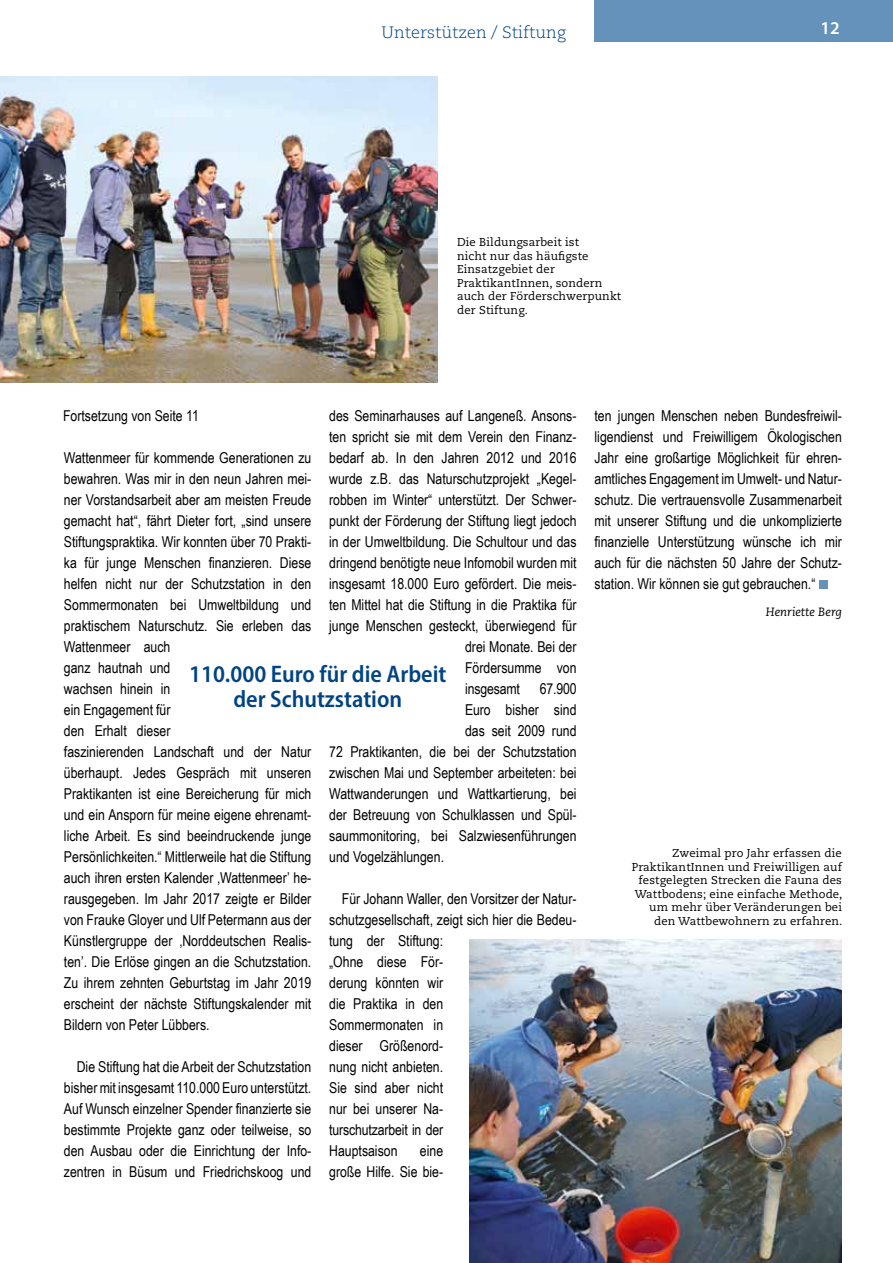
<style>
.page{position:relative;width:893px;height:1263px;background:#fff}
.page>*{position:absolute;margin:0;border:0;box-sizing:border-box;transform-origin:0 0}
.t1{font:600 semi-condensed 24px/25.2px "Myriad Pro";color:#004483;text-align:center}
.t2{font:600 18px "Myriad Pro";color:#fff}
.t3{font:300 16.5px "Caecilia";color:#004483}
.t4{font:15px/21px "Arial Narrow";color:#000}
.t5{font:italic 12px "Caecilia";color:#000}
.t6{font:11.4px/13.5px "Caecilia";letter-spacing:.01em;color:#000;text-align:right}
</style>
<div class="page">
<img style="left:0;top:77px;width:438px;height:305px">
<img style="left:470px;top:940px;width:372px;height:323px">
<div style="left:819px;top:581px;width:9px;height:8px;background:#6492ba"></div>
<div style="left:595px;top:0;width:298px;height:41px;background:#6492ba"></div>
<p class="t3" style="left:382px;top:23px;width:186px">Unterstützen / Stiftung</p>
<p class="t6" style="left:457px;top:236px;width:166px;text-align:left">Die Bildungsarbeit ist<br>nicht nur das häufigste<br>Einsatzgebiet der<br>PraktikantInnen, sondern auch der Förderschwerpunkt der Stiftung.</p>
<p class="t2" style="left:820px;top:16px;width:21px">12</p>
<p class="t4" style="left:329px;top:405px;width:249px">des Seminarhauses auf Langeneß. Ansons-</p>
<p class="t4" style="left:329px;top:426px;width:248px">ten spricht sie mit dem Verein den Finanz-</p>
<p class="t4" style="left:329px;top:447px;width:249px">bedarf ab. In den Jahren 2012 und 2016</p>
<p class="t4" style="left:329px;top:468px;width:248px">wurde z.B. das Naturschutzprojekt „Kegel-</p>
<p class="t4" style="left:329px;top:489px;width:249px">robben im Winter“ unterstützt. Der Schwer-</p>
<p class="t4" style="left:329px;top:510px;width:249px">punkt der Förderung der Stiftung liegt jedoch</p>
<p class="t4" style="left:329px;top:531px;width:249px">in der Umweltbildung. Die Schultour und das</p>
<p class="t4" style="left:329px;top:552px;width:249px">dringend benötigte neue Infomobil wurden mit</p>
<p class="t4" style="left:329px;top:573px;width:249px">insgesamt 18.000 Euro gefördert. Die meis-</p>
<p class="t4" style="left:329px;top:594px;width:249px">ten Mittel hat die Stiftung in die Praktika für</p>
<p class="t4" style="left:329px;top:615px;width:249px">junge Menschen gesteckt, überwiegend für</p>
<p class="t4" style="left:465px;top:636px;width:113px">drei Monate. Bei der</p>
<p class="t4" style="left:465px;top:657px;width:113px">Fördersumme von</p>
<p class="t4" style="left:465px;top:678px;width:56px">insgesamt</p>
<p class="t4" style="left:540px;top:678px;width:38px">67.900</p>
<p class="t4" style="left:465px;top:699px;width:113px">Euro bisher sind</p>
<p class="t4" style="left:465px;top:720px;width:113px">das seit 2009 rund</p>
<p class="t4" style="left:329px;top:741px;width:249px">72 Praktikanten, die bei der Schutzstation</p>
<p class="t4" style="left:329px;top:762px;width:249px">zwischen Mai und September arbeiteten: bei</p>
<p class="t4" style="left:329px;top:783px;width:249px">Wattwanderungen und Wattkartierung, bei</p>
<p class="t4" style="left:329px;top:804px;width:249px">der Betreuung von Schulklassen und Spül-</p>
<p class="t4" style="left:329px;top:825px;width:249px">saummonitoring, bei Salzwiesenführungen</p>
<p class="t4" style="left:329px;top:846px;width:116px">und Vogelzählungen.</p>
<p class="t4" style="left:329px;top:888px;width:249px;text-indent:13px">Für Johann Waller, den Vorsitzer der Natur&shy;schutzgesellschaft, zeigt sich hier die Bedeu&shy;tung der Stiftung:<br>„Ohne diese För-<br>derung könnten wir<br>die Praktika in den<br>Sommermonaten in<br>dieser Größenord-<br>nung nicht anbieten.<br>Sie sind aber nicht<br>nur bei unserer Na-<br>turschutzarbeit in der<br>Hauptsaison</p>
<p class="t4" style="left:63px;top:405px;width:137px">Fortsetzung von Seite 11</p>
<p class="t4" style="left:595px;top:405px;width:249px;text-align:justify">ten jungen Menschen neben Bundesfreiwil&shy;ligendienst und Freiwilligem Ökologischen Jahr eine großartige Möglichkeit für ehren&shy;amtliches Engagement im Umwelt- und Natur&shy;schutz. Die vertrauensvolle Zusammenarbeit mit unserer Stiftung und die unkomplizierte finanzielle Unterstützung wünsche ich mir auch für die nächsten 50 Jahre der Schutz&shy;station. Wir können sie gut gebrauchen.“</p>
<p class="t5" style="left:766px;top:605px;width:78px">Henriette Berg</p>
<p class="t4" style="left:64px;top:447px;width:249px">Wattenmeer für kommende Generationen zu bewahren. Was mir in den neun Jahren mei&shy;ner Vorstandsarbeit aber am meisten Freude gemacht hat“, fährt Dieter fort, „sind unsere Stiftungspraktika. Wir konnten über 70 Prakti&shy;ka für junge Menschen finanzieren. Diese helfen nicht nur der Schutzstation in den Sommermonaten bei Umweltbildung und praktischem Naturschutz. Sie erleben das Wattenmeer auch<br>ganz hautnah und<br>wachsen hinein in<br>ein Engagement für<br>den Erhalt dieser<br>faszinierenden Landschaft und der Natur überhaupt. Jedes Gespräch mit unseren Praktikanten ist eine Bereicherung für mich und ein Ansporn für meine eigene ehrenamt&shy;liche Arbeit. Es sind beeindruckende junge Persönlichkeiten.“ Mittlerweile hat die Stiftung auch ihren ersten Kalender ‚Wattenmeer’ he&shy;rausgegeben. Im Jahr 2017 zeigte er Bilder von Frauke Gloyer und Ulf Petermann aus der Künstlergruppe der ‚Norddeutschen Realis&shy;ten’. Die Erlöse gingen an die Schutzstation.<br>Zu ihrem zehnten Geburtstag im Jahr 2019 erscheint der nächste Stiftungskalender mit Bildern von Peter Lübbers.</p>
<p class="t4" style="left:64px;top:1056px;width:249px;text-align:justify;text-indent:13px">Die Stiftung hat die Arbeit der Schutzstation bisher mit insgesamt 110.000 Euro unterstützt.<br>Auf Wunsch einzelner Spender finanzierte sie bestimmte Projekte ganz oder teilweise, so den Ausbau oder die Einrichtung der Info&shy;zentren in Büsum und Friedrichskoog und</p>
<h1 class="t1" style="left:189px;top:661px;width:259px">110.000 Euro für die Arbeit der Schutzstation</h1>
<p class="t6" style="left:632px;top:847px;width:212px">Zweimal pro Jahr erfassen die PraktikantInnen und Freiwilligen auf festgelegten Strecken die Fauna des Wattbodens; eine einfache Methode, um mehr über Veränderungen bei den Wattbewohnern zu erfahren.</p>
<p class="t4" style="left:329px;top:1140px;width:116px;text-align:right">eine<br>große Hilfe. Sie bie-</p>
</div>
